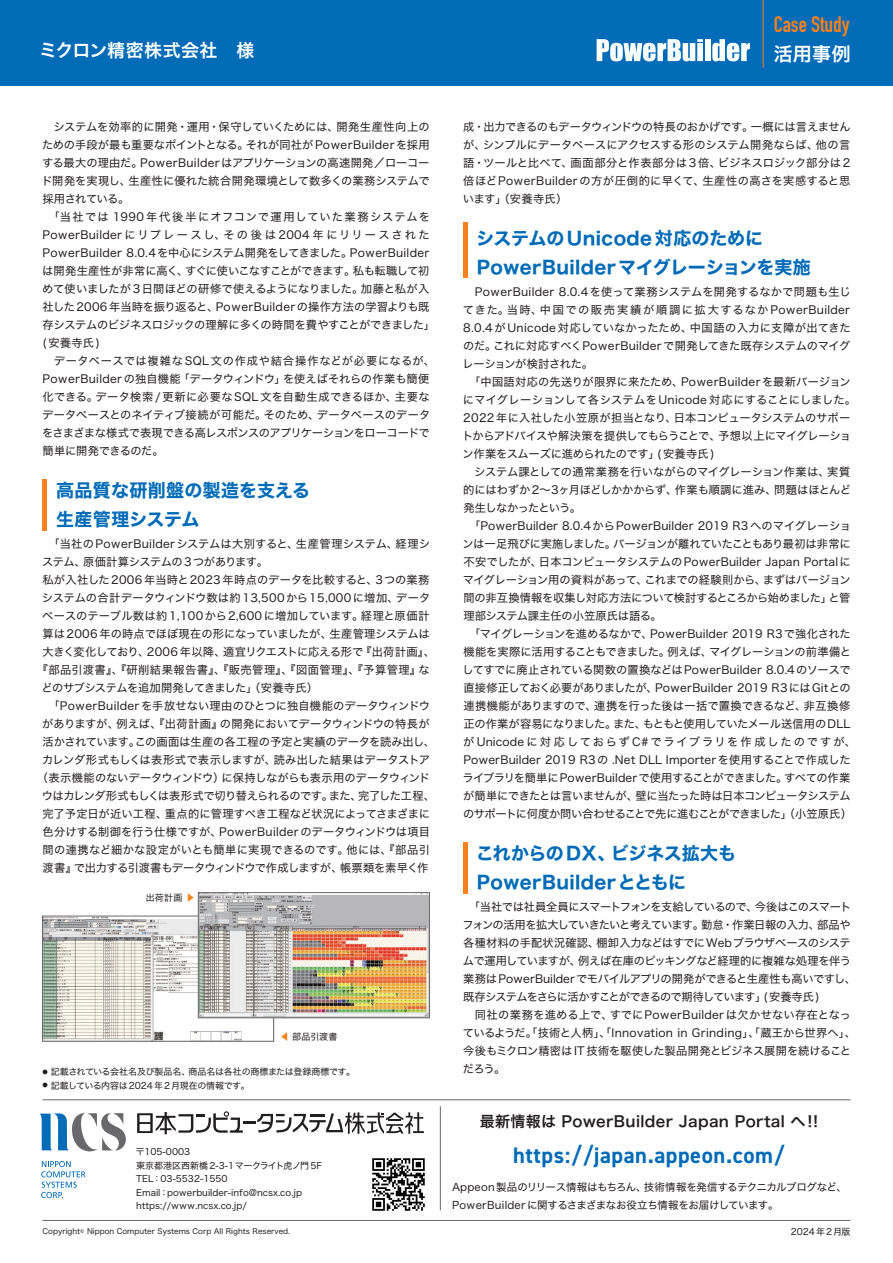
<style>
.page{position:relative;width:893px;height:1263px;background:#fff}
.page>*{position:absolute;margin:0;border:0;box-sizing:border-box;transform-origin:0 0}
.t1{font:700 22.5px "DIN2014";letter-spacing:.025em;color:#006bb6}
.t2{font:22.2px "DIN Engschrift LT Pro";color:#f58220}
.t3{font:18.9px "Hira Kaku Std N W6";color:#fff}
.t4{font:18px/28.5px "Hira Kaku Std N W7";letter-spacing:.025em;color:#006bb6}
.t5{font:18px "Hira Kaku Std N W6";letter-spacing:.025em;color:#fff}
.t6{font:15px "Hira Kaku Std N W6";letter-spacing:.025em;color:#231f20}
.t7{font:11.25px/18px "Hira Kaku Std N W4";color:#231f20}
.t8{font:11.25px/18px "Hira Kaku Std N W4";letter-spacing:-.025em;color:#231f20}
.t9{font:11.25px "Hira Kaku Std N W4";letter-spacing:.025em;color:#231f20}
.t10{font:11.25px "Hira Kaku Std N W4";letter-spacing:.02em;color:#231f20}
.t11{font:11.25px "Hira Kaku Std N W4";letter-spacing:-.045em;color:#231f20}
.t12{font:11.25px "Hira Kaku Std N W4";letter-spacing:.04em;color:#231f20}
.t13{font:11.25px "Hira Kaku Std N W4";letter-spacing:-.02em;color:#231f20}
.t14{font:11.25px "Hira Kaku Std N W4";letter-spacing:-.035em;color:#231f20}
.t15{font:11.25px "Hira Kaku Std N W4";letter-spacing:-.05em;color:#231f20}
.t16{font:10.5px/18px "Hira Kaku Std N W4";letter-spacing:-.02em;color:#231f20}
.t17{font:9px/13.5px "Hira Kaku Std N W4";color:#231f20}
.t18{font:9px "Hira Kaku Std N W4";letter-spacing:-.02em;color:#231f20}
.t19{font:7.5px "Hira Kaku Std N W4";color:#231f20}
.s1{font-family:"Koz Go Pr 6 N";color:#f58220}
</style>
<div class="page">
<div style="left:0;top:0;width:893px;height:85px;background:#006bb6"></div>
<svg style="left:39px;top:1113px;width:87px;height:39px"></svg>
<svg style="left:41px;top:1161px;width:45px;height:37px"></svg>
<img style="left:372px;top:1158px;width:53px;height:53px">
<hr style="left:43px;top:1099px;width:807px;height:1px;background:#69696c">
<hr style="left:43px;top:1220px;width:807px;height:1px;background:#69696c">
<hr style="left:440px;top:1106px;width:1px;height:104px;background:#69696c">
<svg style="left:137px;top:1111px;width:287px;height:23px"></svg>
<svg style="left:597px;top:39px;width:106px;height:22px"></svg>
<div style="left:705px;top:39px;width:5px;height:22px;background:#fff"></div>
<svg style="left:712px;top:39px;width:38px;height:22px"></svg>
<hr style="left:763px;top:0;width:1px;height:68px;background:#f58220">
<div style="left:463px;top:222px;width:5px;height:56px;background:#f58220"></div>
<hr style="left:43px;top:480px;width:4px;height:51px;background:#f58220">
<div style="left:463px;top:842px;width:5px;height:51px;background:#f58220"></div>
<img style="left:44px;top:918px;width:228px;height:121px">
<div style="left:42px;top:916px;width:232px;height:125px;border:1px solid #69696c"></div>
<img style="left:200px;top:894px;width:228px;height:122px">
<div style="left:198px;top:892px;width:232px;height:126px;border:1px solid #69696c"></div>
<h3 class="t5" style="left:39px;top:36px;width:217px">ミクロン精密株式会社　様</h3>
<h2 class="t2" style="left:774px;top:12px;width:77px">Case Study</h2>
<h3 class="t3" style="left:774px;top:39px;width:78px">活用事例</h3>
<p class="t7" style="left:41px;top:118px;width:395px">　システムを効率的に開発・運用・保守していくためには、開発生産性向上のための手段が最も重要なポイントとなる。それが同社がPowerBuilderを採用する最大の理由だ。PowerBuilderはアプリケーションの高速開発／ローコード開発を実現し、生産性に優れた統合開発環境として数多くの業務システムで採用されている。<br>　「当社では 1990 年代後半にオフコンで運用していた業務システムをPowerBuilderにリプレースし、その後は2004 年にリリースされたPowerBuilder 8.0.4を中心にシステム開発をしてきました。PowerBuilderは開発生産性が非常に高く、すぐに使いこなすことができます。私も転職して初めて使いましたが 3日間ほどの研修で使えるようになりました。加藤と私が入社した2006年当時を振り返ると、PowerBuilderの操作方法の学習よりも既存システムのビジネスロジックの理解に多くの時間を費やすことができました」(安養寺氏)<br>　データベースでは複雑なSQL 文の作成や結合操作などが必要になるが、PowerBuilderの独自機能「データウィンドウ」を使えばそれらの作業も簡便化できる。データ検索/更新に必要なSQL文を自動生成できるほか、主要なデータベースとのネイティブ接続が可能だ。そのため、データベースのデータをさまざまな様式で表現できる高レスポンスのアプリケーションをローコードで簡単に開発できるのだ。</p>
<h3 class="t4" style="left:56px;top:477px;width:256px">高品質な研削盤の製造を支える生産管理システム</h3>
<p class="t9" style="left:43px;top:535px;width:389px">　「当社のPowerBuilderシステムは大別すると、生産管理システム、経理シ</p>
<p class="t11" style="left:42px;top:553px;width:228px">ステム、原価計算システムの 3つがあります。</p>
<p class="t9" style="left:43px;top:571px;width:388px">私が入社した2006年当時と2023年時点のデータを比較すると、3つの業務</p>
<p class="t9" style="left:42px;top:589px;width:390px">システムの合計データウィンドウ数は約13,500から15,000に増加、データ</p>
<p class="t10" style="left:42px;top:607px;width:389px">ベースのテーブル数は約1,100から2,600に増加しています。経理と原価計</p>
<p class="t7" style="left:43px;top:625px;width:389px">算は2006年の時点でほぼ現在の形になっていましたが、生産管理システムは</p>
<p class="t13" style="left:43px;top:643px;width:394px">大きく変化しており、2006 年以降、適宜リクエストに応える形で『出荷計画』、</p>
<p class="t12" style="left:37px;top:661px;width:394px">『部品引渡書』、『研削結果報告書』、『販売管理』、『図面管理』、『予算管理』な</p>
<p class="t15" style="left:42px;top:679px;width:278px">どのサブシステムを追加開発してきました」（安養寺氏）</p>
<p class="t10" style="left:43px;top:697px;width:389px">　「PowerBuilderを手放せない理由のひとつに独自機能のデータウィンドウ</p>
<p class="t7" style="left:42px;top:715px;width:389px">がありますが、例えば、『出荷計画』の開発においてデータウィンドウの特長が</p>
<p class="t7" style="left:43px;top:733px;width:394px">活かされています。この画面は生産の各工程の予定と実績のデータを読み出し、</p>
<p class="t7" style="left:42px;top:751px;width:389px">カレンダ形式もしくは表形式で表示しますが、読み出した結果はデータストア</p>
<p class="t7" style="left:37px;top:769px;width:395px">（表示機能のないデータウィンドウ）に保持しながらも表示用のデータウィンド</p>
<p class="t11" style="left:42px;top:787px;width:395px">ウはカレンダ形式もしくは表形式で切り替えられるのです。また、完了した工程、</p>
<p class="t7" style="left:43px;top:805px;width:389px">完了予定日が近い工程、重点的に管理すべき工程など状況によってさまざまに</p>
<p class="t7" style="left:43px;top:823px;width:389px">色分けする制御を行う仕様ですが、PowerBuilderのデータウィンドウは項目</p>
<p class="t7" style="left:43px;top:841px;width:389px">間の連携など細かな設定がいとも簡単に実現できるのです。他には、『部品引</p>
<p class="t14" style="left:43px;top:859px;width:388px">渡書』で出力する引渡書もデータウィンドウで作成しますが、帳票類を素早く作</p>
<p class="t17" style="left:146px;top:891px;width:50px">出荷計画 <span class="s1">▶</span></p>
<p class="t17" style="left:281px;top:1030px;width:58px"><span class="s1">◀</span> 部品引渡書</p>
<p class="t18" style="left:42px;top:1065px;width:314px"><sup>●</sup> 記載されている会社名及び製品名、商品名は各社の商標または登録商標です。</p>
<p class="t17" style="left:42px;top:1079px;width:209px"><sup>●</sup> 記載している内容は2024年2月現在の情報です。</p>
<p class="t17" style="left:136px;top:1145px;width:188px">〒105-0003<br>東京都港区西新橋2-3-1マークライト虎ノ門5F<br>TEL：03-5532-1550<br>Email：powerbuilder-info@ncsx.co.jp https://www.ncsx.co.jp/</p>
<p class="t7" style="left:463px;top:118px;width:389px;text-align:justify">成・出力できるのもデータウィンドウの特長のおかげです。一概には言えませんが、シンプルにデータベースにアクセスする形のシステム開発ならば、他の言語・ツールと比べて、画面部分と作表部分は3 倍、ビジネスロジック部分は2倍ほどPowerBuilderの方が圧倒的に早くて、生産性の高さを実感すると思います」（安養寺氏）</p>
<h3 class="t4" style="left:476px;top:225px;width:336px">システムのUnicode対応のために<br>PowerBuilderマイグレーションを実施</h3>
<p class="t7" style="left:462px;top:283px;width:395px">　PowerBuilder 8.0.4を使って業務システムを開発するなかで問題も生じてきた。当時、中国での販売実績が順調に拡大するなかPowerBuilder 8.0.4がUnicode対応していなかったため、中国語の入力に支障が出てきたのだ。これに対応すべくPowerBuilderで開発してきた既存システムのマイグレーションが検討された。<br>　「中国語対応の先送りが限界に来たため、PowerBuilderを最新バージョンにマイグレーションして各システムをUnicode 対応にすることにしました。2022 年に入社した小笠原が担当となり、日本コンピュータシステムのサポートからアドバイスや解決策を提供してもらうことで、予想以上にマイグレーション作業をスムーズに進められたのです」( 安養寺氏 )<br>　システム課としての通常業務を行いながらのマイグレーション作業は、実質的にはわずか2～3ヶ月ほどしかかからず、作業も順調に進み、問題はほとんど発生しなかったという。<br>　「PowerBuilder 8.0.4からPowerBuilder 2019 R3へのマイグレーションは一足飛びに実施しました。バージョンが離れていたこともあり最初は非常に不安でしたが、日本コンピュータシステムのPowerBuilder Japan Portalにマイグレーション用の資料があって、これまでの経験則から、まずはバージョン間の非互換情報を収集し対応方法について検討するところから始めました」と管理部システム課主任の小笠原氏は語る。<br>　「マイグレーションを進めるなかで、PowerBuilder 2019 R3で強化された機能を実際に活用することもできました。例えば、マイグレーションの前準備としてすでに廃止されている関数の置換などはPowerBuilder 8.0.4のソースで直接修正しておく必要がありましたが、PowerBuilder 2019 R3にはGitとの連携機能がありますので、連携を行った後は一括で置換できるなど、非互換修正の作業が容易になりました。また、もともと使用していたメール送信用のDLLがUnicodeに対応しておらずC#でライブラリを作成したのですが、PowerBuilder 2019 R3の .Net DLL Importerを使用することで作成したライブラリを簡単にPowerBuilderで使用することができました。すべての作業が簡単にできたとは言いませんが、壁に当たった時は日本コンピュータシステムのサポートに何度か問い合わせることで先に進むことができました」（小笠原氏）</p>
<h3 class="t4" style="left:476px;top:840px;width:262px">これからのDX、ビジネス拡大も<br>PowerBuilderとともに</h3>
<p class="t8" style="left:463px;top:898px;width:395px">　「当社では社員全員にスマートフォンを支給しているので、今後はこのスマートフォンの活用を拡大していきたいと考えています。勤怠・作業日報の入力、部品や各種材料の手配状況確認、棚卸入力などはすでにWebブラウザベースのシステムで運用していますが、例えば在庫のピッキングなど経理的に複雑な処理を伴う業務はPowerBuilderでモバイルアプリの開発ができると生産性も高いですし、既存システムをさらに活かすことができるので期待しています」( 安養寺氏 )<br>　同社の業務を進める上で、すでにPowerBuilderは欠かせない存在となっているようだ。「技術と人柄」、「Innovation in Grinding」、「蔵王から世界へ」、今後もミクロン精密はIT 技術を駆使した製品開発とビジネス展開を続けることだろう。</p>
<h3 class="t6" style="left:480px;top:1110px;width:340px">最新情報は PowerBuilder Japan Portal へ!!</h3>
<h1 class="t1" style="left:513px;top:1140px;width:273px">https://japan.appeon.com/</h1>
<p class="t16" style="left:452px;top:1178px;width:396px">Appeon 製品のリリース情報はもちろん、技術情報を発信するテクニカルブログなど、<br>PowerBuilderに関するさまざまなお役立ち情報をお届けしています。</p>
<p class="t19" style="left:43px;top:1225px;width:249px">Copyright© Nippon Computer Systems Corp All Rights Reserved.</p>
<p class="t17" style="left:791px;top:1225px;width:61px">2024年2月版</p>
</div>
